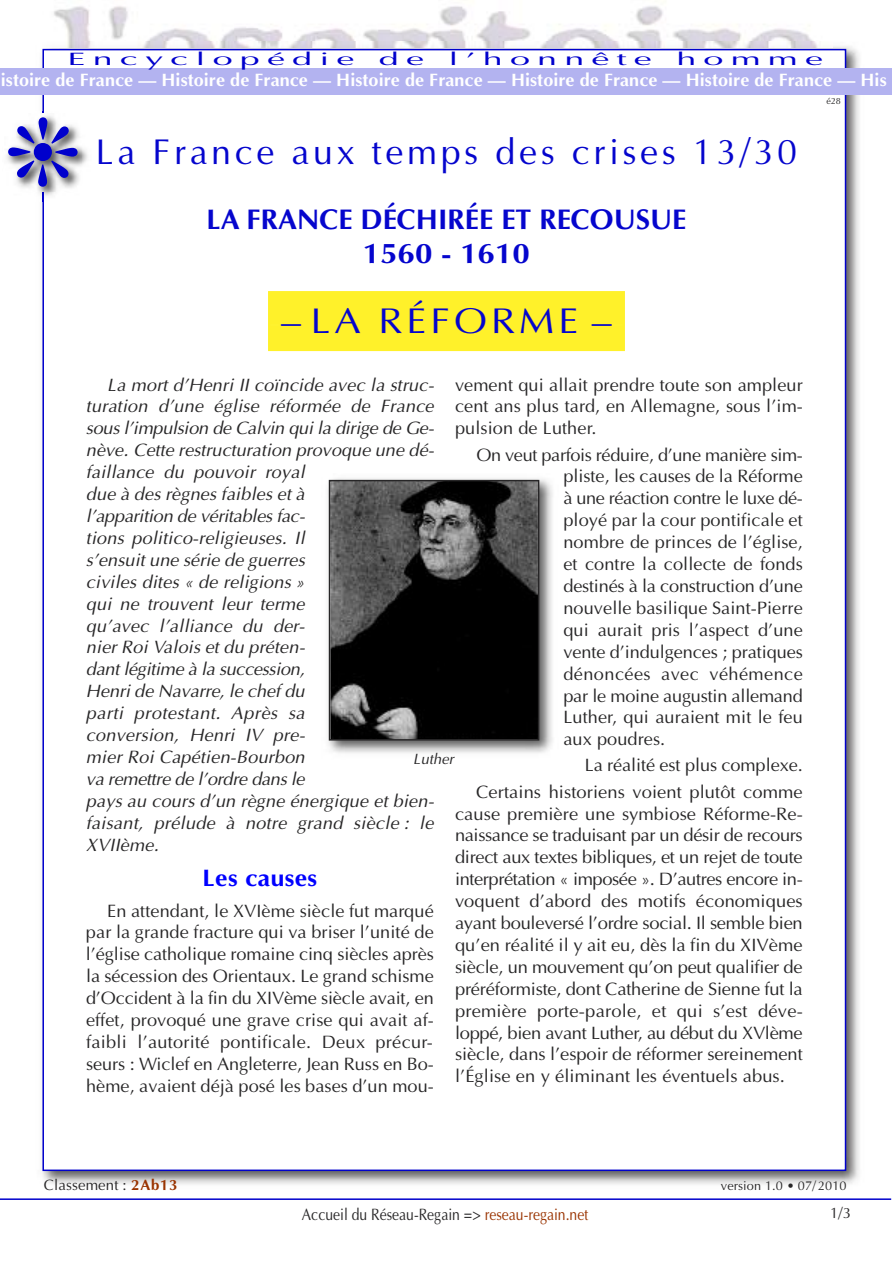
<style>
.page{position:relative;width:893px;height:1263px;background:#fff}
.page>*{position:absolute;margin:0;border:0;box-sizing:border-box;transform-origin:0 0}
.t1{font:36px "Optima";letter-spacing:.1em;color:#0505cd}
.t2{font:36px "Optima";letter-spacing:.1em;color:#0505cd;scale:1.1 1}
.t3{font:700 28.5px/34.7px "Optima";color:#0505cd;text-align:center}
.t4{font:700 24px "Optima";letter-spacing:.015em;color:#00f}
.t5{font:18px/21.9px "Optima";letter-spacing:.005em;color:#272627;text-align:justify}
.t6{font:italic 18px/21.9px "Optima";letter-spacing:.005em;color:#272627}
.t7{font:700 18px "Optima";letter-spacing:.005em;color:#fff}
.t8{font:18px "Optima";letter-spacing:.2em;color:#00c;scale:2 1}
.t9{font:16.5px "Optima";color:#272627;scale:.85 1}
.t10{font:15px "Optima";letter-spacing:.01em;color:#272627}
.t11{font:italic 15px "Optima";letter-spacing:.01em;color:#272627}
.t12{font:12.75px "Optima";letter-spacing:.01em;color:#272627}
.t13{font:9px "Optima";color:#272627}
.s1{color:#fff22e}
.s2{font-weight:700;color:#930}
.s3{color:#930}
</style>
<div class="page">
<img style="left:41px;top:46px;width:819px;height:1139px">
<div style="left:44px;top:50px;width:801px;height:1119px;background:#fff"></div>
<div style="left:0;top:68px;width:892px;height:27px;background:#b3b3f0"></div>
<img style="left:43px;top:6px;width:789px;height:41px">
<hr style="left:0;top:1198px;width:891px;height:2px;background:#00c">
<img style="left:81px;top:147px;width:7px;height:19px">
<img style="left:6px;top:132px;width:75px;height:50px">
<svg style="left:8px;top:111px;width:70px;height:91px"></svg>
<div style="left:268px;top:291px;width:357px;height:60px;background:#fff12a"></div>
<img style="left:327px;top:478px;width:226px;height:275px">
<img style="left:332px;top:483px;width:204px;height:254px">
<div style="left:329px;top:480px;width:210px;height:260px;border:2px solid #272627"></div>
<p class="t8" style="left:68px;top:48px;width:145px">Encyclopédie</p>
<p class="t8" style="left:379px;top:48px;width:24px">de</p>
<p class="t8" style="left:449px;top:48px;width:103px">l’honnête</p>
<p class="t8" style="left:676px;top:48px;width:75px">homme</p>
<p class="t7" style="left:1px;top:69px;width:887px">istoire de France — Histoire de France — Histoire de France — Histoire de France — Histoire de France — His</p>
<h1 class="t1" style="left:96px;top:131px;width:703px">La France aux temps des crises 13/30</h1>
<h2 class="t3" style="left:206px;top:201px;width:481px">LA FRANCE DÉCHIRÉE ET RECOUSUE<br>1560 - 1610</h2>
<h1 class="t2" style="left:268px;top:300px;width:326px"><span class="s1">-</span>– LA RÉFORME –<span class="s1">-</span></h1>
<p class="t6" style="left:86px;top:373px;width:349px;text-indent:21px">La mort d’Henri II coïncide avec la struc&shy;turation d’une église réformée de France sous l’impulsion de Calvin qui la dirige de Ge&shy;nève. Cette restructuration provoque une dé&shy;faillance du pouvoir royal<br>due à des règnes faibles et à<br>l’apparition de véritables fac-<br>tions politico-religieuses. Il<br>s’ensuit une série de guerres<br>civiles dites « de religions »<br>qui ne trouvent leur terme<br>qu’avec l’alliance du der-<br>nier Roi Valois et du préten-<br>dant légitime à la succession,<br>Henri de Navarre, le chef du<br>parti protestant. Après sa<br>conversion, Henri IV pre-<br>mier Roi Capétien-Bourbon<br>va remettre de l’ordre dans le<br>pays au cours d’un règne énergique et bien&shy;faisant, prélude à notre grand siècle : le<br>XVIIème.</p>
<h3 class="t4" style="left:203px;top:863px;width:116px">Les causes</h3>
<p class="t5" style="left:86px;top:899px;width:349px;text-indent:21px">En attendant, le XVIème siècle fut marqué par la grande fracture qui va briser l’unité de l’église catholique romaine cinq siècles après la sécession des Orientaux. Le grand schisme d’Occident à la fin du XIVème siècle avait, en effet, provoqué une grave crise qui avait af&shy;faibli l’autorité pontificale. Deux précur&shy;seurs : Wiclef en Angleterre, Jean Russ en Bo&shy;hème, avaient déjà posé les bases d’un mou-</p>
<p class="t5" style="left:455px;top:373px;width:349px">vement qui allait prendre toute son ampleur cent ans plus tard, en Allemagne, sous l’im&shy;pulsion de Luther.</p>
<p class="t5" style="left:563px;top:443px;width:241px;text-indent:-87px">On veut parfois réduire, d’une manière sim&shy;pliste, les causes de la Réforme à une réaction contre le luxe dé&shy;ployé par la cour pontificale et nombre de princes de l’église, et contre la collecte de fonds destinés à la construction d’une nouvelle basilique Saint-Pierre qui aurait pris l’aspect d’une vente d’indulgences ; pratiques dénoncées avec véhémence par le moine augustin allemand Luther, qui auraient mit le feu aux poudres.</p>
<p class="t5" style="left:476px;top:752px;width:328px;line-height:26.1px;text-align:right">La réalité est plus complexe.<br>Certains historiens voient plutôt comme</p>
<p class="t5" style="left:455px;top:802px;width:349px">cause première une symbiose Réforme-Re&shy;naissance se traduisant par un désir de recours direct aux textes bibliques, et un rejet de toute interprétation « imposée ». D’autres encore in&shy;voquent d’abord des motifs économiques ayant bouleversé l’ordre social. Il semble bien qu’en réalité il y ait eu, dès la fin du XIVème siècle, un mouvement qu’on peut qualifier de préréformiste, dont Catherine de Sienne fut la première porte-parole, et qui s’est déve&shy;loppé, bien avant Luther, au début du XVlème siècle, dans l’espoir de réformer sereinement l’Église en y éliminant les éventuels abus.</p>
<p class="t11" style="left:413px;top:750px;width:42px">Luther</p>
<p class="t13" style="left:826px;top:96px;width:16px">é28</p>
<p class="t10" style="left:44px;top:1176px;width:135px">Classement : <span class="s2">2Ab13</span></p>
<p class="t12" style="left:721px;top:1178px;width:127px">version 1.0 • 07/ 2010</p>
<p class="t9" style="left:302px;top:1205px;width:338px">Accueil du Réseau-Regain =&gt; <span class="s3">reseau-regain.net</span></p>
<p class="t10" style="left:830px;top:1204px;width:22px">1/3</p>
</div>
